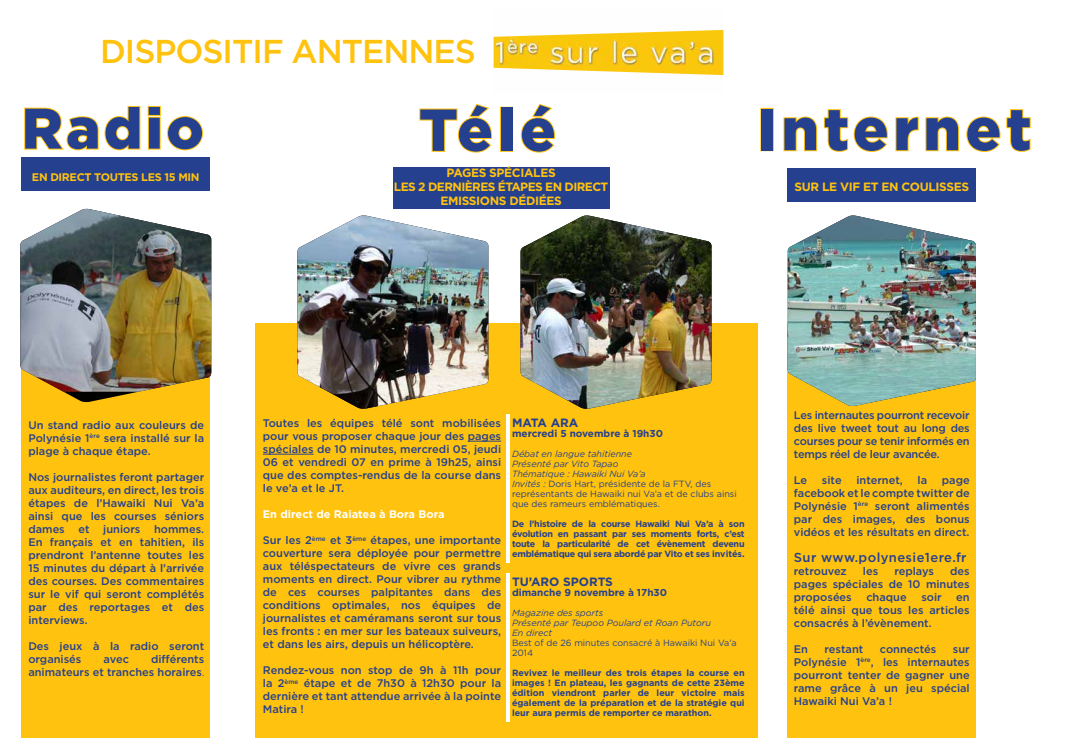
<style>
.page{position:relative;width:1078px;height:738px;background:#fff}
.page>*{position:absolute;margin:0;border:0;box-sizing:border-box;transform-origin:0 0}
.t1{font:900 59px "Gotham";letter-spacing:.08em;color:#25408f}
.t2{font:900 57px "Gotham";letter-spacing:.06em;color:#25408f}
.t3{font:500 33px "Gotham";letter-spacing:-.03em;color:#ffc20e}
.t4{font:500 13px "Gotham";letter-spacing:.03em;color:#25408f}
.t5{font:700 12px "Gotham";letter-spacing:-.03em;color:#ffc20e}
.t6{font:700 12px "Gotham";color:#25408f}
.t7{font:500 11px/13px "Gotham";color:#25408f;text-align:justify}
.t8{font:700 11px "Gotham";color:#fff}
.t9{font:700 11px "Gotham";letter-spacing:-.03em;color:#ffc20e}
.t10{font:700 10px "Gotham";color:#25408f}
.t11{font:700 9px/10px "Gotham";letter-spacing:-.025em;color:#25408f;text-align:justify}
.t12{font:9px/10px "Gotham";color:#25408f}
.t13{font:italic 9px/10px "Gotham";color:#25408f}
.s1{font-weight:400;font-size:9px}
.s2{font-style:italic}
</style>
<div class="page">
<div style="left:22px;top:323px;width:188px;height:414px;background:#ffc20e"></div>
<svg style="left:21px;top:208px;width:121px;height:194px"></svg>
<img style="left:20px;top:209px;width:191px;height:182px">
<svg style="left:24px;top:105px;width:117px;height:46px"></svg>
<svg style="left:147px;top:105px;width:57px;height:46px"></svg>
<hr style="left:0;top:0;width:488px;height:1px;background:#ffc20e">
<div style="left:255px;top:323px;width:502px;height:414px;background:#ffc20e"></div>
<img style="left:297px;top:215px;width:191px;height:193px">
<svg style="left:419px;top:103px;width:74px;height:50px"></svg>
<div style="left:500px;top:107px;width:13px;height:45px;border:2px solid #ffc20e"></div>
<svg style="left:520px;top:103px;width:36px;height:50px"></svg>
<hr style="left:467px;top:440px;width:34px;height:1px;background:#25408f">
<hr style="left:263px;top:453px;width:50px;height:1px;background:#25408f">
<div style="left:787px;top:323px;width:188px;height:414px;background:#ffc20e"></div>
<img style="left:787px;top:215px;width:188px;height:191px">
<div style="left:760px;top:108px;width:13px;height:43px;border:2px solid #ffc20e"></div>
<svg style="left:783px;top:109px;width:105px;height:43px"></svg>
<svg style="left:895px;top:116px;width:64px;height:36px"></svg>
<svg style="left:966px;top:109px;width:65px;height:43px"></svg>
<img style="left:520px;top:215px;width:191px;height:194px">
<div style="left:393px;top:168px;width:216px;height:41px;background:#25408f"></div>
<div style="left:787px;top:168px;width:188px;height:33px;background:#25408f"></div>
<div style="left:22px;top:157px;width:188px;height:34px;background:#25408f"></div>
<img style="left:493px;top:30px;width:230px;height:45px">
<hr style="left:506px;top:414px;width:3px;height:148px;background:#fff">
<hr style="left:506px;top:573px;width:3px;height:147px;background:#fff">
<h3 class="t3" style="left:100px;top:29px;width:377px">dispositif antennes</h3>
<h2 class="t2" style="left:22px;top:89px;width:183px">Radio</h2>
<p class="t9" style="left:32px;top:170px;width:71px">en direct toutes</p>
<p class="t9" style="left:141px;top:170px;width:58px">les 15 min</p>
<h1 class="t1" style="left:419px;top:89px;width:138px">Télé</h1>
<p class="t5" style="left:446px;top:165px;width:102px">pages spéciales</p>
<p class="t5" style="left:394px;top:179px;width:44px">les 2 dern</p>
<p class="t5" style="left:461px;top:179px;width:20px">ières</p>
<p class="t5" style="left:498px;top:179px;width:16px">étapes</p>
<p class="t5" style="left:545px;top:179px;width:62px">en direct</p>
<p class="t5" style="left:440px;top:193px;width:50px">em issions</p>
<p class="t5" style="left:509px;top:193px;width:45px">dédiées</p>
<h1 class="t1" style="left:757px;top:88px;width:275px">Internet</h1>
<p class="t5" style="left:794px;top:179px;width:9px">sur</p>
<p class="t5" style="left:822px;top:179px;width:126px">le vif et en coulisses</p>
<p class="t7" style="left:28px;top:418px;width:177px">Un stand radio aux couleurs de Polynésie 1<sup>ère</sup> sera installé sur la plage à chaque étape.</p>
<p class="t7" style="left:28px;top:470px;width:177px">Nos journalistes feront partager aux auditeurs, en direct, les trois étapes de l’Hawaiki N ui Va’a ainsi que les courses séniors dames et juniors hommes.<br>En français et en tahitien, ils prendront l’antenne toutes les 15 minutes du départ à l’arrivée des courses. Des commentaires sur le vif qui seront complétés par des reportages et des interviews.</p>
<p class="t7" style="left:28px;top:639px;width:177px">Des jeux à la radio seront organisés</p>
<p class="t7" style="left:28px;top:652px;width:177px;text-align:right">différents<br>animateurs et tranches horaires<span class="s1">.</span></p>
<p class="t7" style="left:103px;top:652px;width:27px">avec</p>
<p class="t7" style="left:263px;top:416px;width:240px">Toutes les équipes télé sont mobilisées pour vous proposer chaque jour des pages spéciales de 10 minutes, mercredi 05, jeudi 06 et vendredi 07 en prime à 19h25, ainsi que des comptes-rendus de la course dans le ve’a et le JT.</p>
<p class="t8" style="left:263px;top:506px;width:183px">En direct de Raiatea à Bora Bora</p>
<p class="t7" style="left:263px;top:533px;width:240px">Sur les 2<sup>ème</sup> et 3<sup>ème</sup> étapes, une importante couverture sera déployée pour permettre aux téléspectateurs de vivre ces grands moments en direct. Pour vibrer au rythme de ces courses palpitantes dans des conditions optimales, nos équipes de journalistes et caméramans seront sur tous les fronts : en mer sur les bateaux suiveurs, et dans les airs, depuis un hélicoptère.</p>
<p class="t7" style="left:263px;top:663px;width:240px">Rendez-vous non stop de 9h à 11h pour la 2<sup>ème</sup> étape et de 7h30 à 12h30 pour la dernière et tant attendue arrivée à la pointe Matira !</p>
<p class="t6" style="left:512px;top:414px;width:68px">MATA ARA</p>
<p class="t10" style="left:512px;top:426px;width:152px">mercredi 5 novembre à 19h30</p>
<p class="t12" style="left:512px;top:448px;width:226px"><span class="s2">Débat en langue tahitienne<br>Présenté par Vito Tapao<br>Thématique : Hawaiki Nui Va’a<br>Invités :</span> Doris Hart, présidente de la FTV, des représentants de Hawaiki nui Va’a et de clubs ainsi que des rameurs emblématiques.</p>
<p class="t11" style="left:512px;top:518px;width:234px">De l’histoire de la course Hawaiki Nui Va’a à son évolution en passant par ses moments forts, c’est toute la particularité de cet évènement devenu emblématique qui sera abordé par Vito et ses invités.</p>
<p class="t6" style="left:512px;top:573px;width:102px">TU’ARO SPORTS</p>
<p class="t10" style="left:512px;top:585px;width:156px">dimanche 9 novembre à 17h30</p>
<p class="t13" style="left:512px;top:607px;width:200px">Magazine des sports<br>Présenté par Teupoo Poulard et Roan Putoru<br>En direct</p>
<p class="t12" style="left:512px;top:637px;width:226px">Best of de 26 minutes consacré à Hawaiki Nui Va’a<br>2014</p>
<p class="t11" style="left:512px;top:667px;width:234px">Revivez le meilleur des trois étapes la course en images ! En plateau, les gagnants de cette 23ème édition viendront parler de leur victoire mais également de la préparation et de la stratégie qui leur aura permis de remporter ce marathon.</p>
<p class="t7" style="left:793px;top:408px;width:177px">Les internautes pourront recevoir des live tweet tout au long des courses pour se tenir informés en temps réel de leur avancée.</p>
<p class="t7" style="left:793px;top:473px;width:15px">Le</p>
<p class="t7" style="left:821px;top:473px;width:21px">site</p>
<p class="t7" style="left:856px;top:473px;width:48px">internet,</p>
<p class="t7" style="left:917px;top:473px;width:11px">la</p>
<p class="t7" style="left:793px;top:473px;width:177px;text-indent:148px">page facebook et le compte twitter de Polynésie 1<sup>ère</sup> seront alimentés par des images, des bonus vidéos et les résultats en direct.</p>
<p class="t4" style="left:793px;top:548px;width:174px">Sur www.polynesie1ere.fr</p>
<p class="t7" style="left:793px;top:564px;width:54px">retrouvez</p>
<p class="t7" style="left:862px;top:564px;width:17px">les</p>
<p class="t7" style="left:894px;top:564px;width:41px">replays</p>
<p class="t7" style="left:793px;top:564px;width:177px;text-indent:156px">des pages spéciales de 10 minutes proposées</p>
<p class="t7" style="left:866px;top:590px;width:42px">chaque</p>
<p class="t7" style="left:921px;top:590px;width:22px">soir</p>
<p class="t7" style="left:793px;top:590px;width:177px;text-indent:162px">en télé ainsi que tous les articles consacrés à l’évènement.</p>
<p class="t7" style="left:793px;top:642px;width:16px">En</p>
<p class="t7" style="left:824px;top:642px;width:40px">restant</p>
<p class="t7" style="left:879px;top:642px;width:58px">connectés</p>
<p class="t7" style="left:793px;top:642px;width:177px;text-indent:159px">sur Polynésie 1<sup>ère</sup>, les internautes pourront tenter de gagner une rame grâce à un jeu spécial Hawaiki N ui Va’a !</p>
</div>
